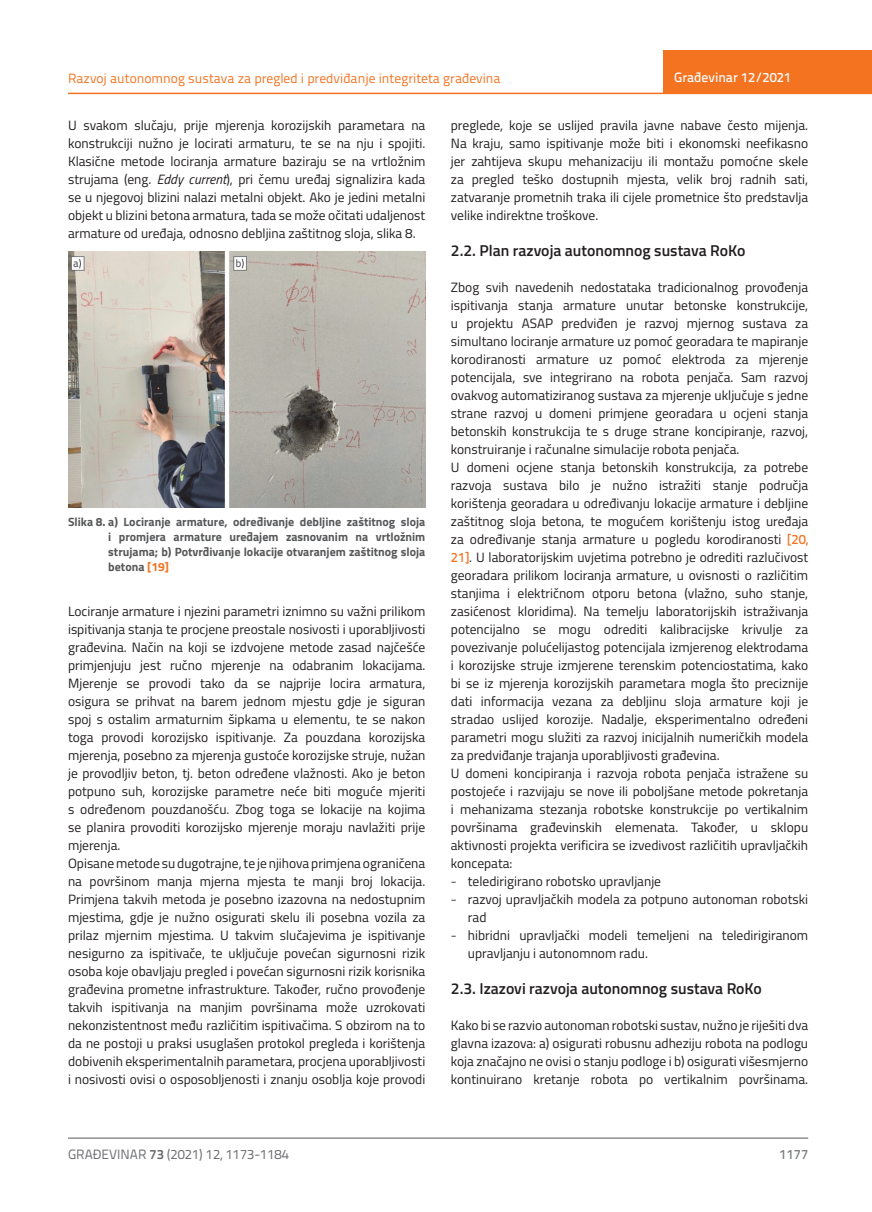
<style>
.page{position:relative;width:872px;height:1212px;background:#fff}
.page>*{position:absolute;margin:0;border:0;box-sizing:border-box;transform-origin:0 0}
.t1{font:600 15.75px "Titillium";color:#231f20}
.t2{font:13.5px/18px "Titillium";color:#231f20}
.t3{font:13.5px "Titillium Text 22 L";color:#f47321}
.t4{font:13.5px "Titillium Text 22 L";color:#6c6d70}
.t5{font:500 13.5px "Titillium Text 22 L";color:#fff}
.t6{font:500 13.5px "Titillium Text 22 L";color:#787a7d}
.t7{font:700 12px/15px "Titillium";color:#57585a;text-align:justify}
.s1{font-style:italic}
.s2{font-family:"Titillium Text 22 L";font-weight:500;color:#f47321}
.s3{font-family:"Titillium Text 22 L";font-weight:300}
.s4{color:#f47321}
.s5{font-weight:700}
</style>
<div class="page">
<hr style="left:68px;top:93px;width:804px;height:1px;background:#f47321">
<div style="left:663px;top:50px;width:209px;height:44px;background:#f47321"></div>
<hr style="left:68px;top:1138px;width:740px;height:1px;background:#57585a">
<img style="left:68px;top:251px;width:357px;height:256px">
<p class="t5" style="left:674px;top:67px;width:118px">Građevinar 12/2021</p>
<p class="t3" style="left:68px;top:68px;width:434px">Razvoj autonomnog sustava za pregled i predviđanje integriteta građevina</p>
<p class="t2" style="left:68px;top:115px;width:359px;text-align:justify">U svakom slučaju, prije mjerenja korozijskih parametara na konstrukciji nužno je locirati armaturu, te se na nju i spojiti.<br>Klasične metode lociranja armature baziraju se na vrtložnim strujama (eng. <span class="s1">Eddy current</span>), pri čemu uređaj signalizira kada se u njegovoj blizini nalazi metalni objekt. Ako je jedini metalni objekt u blizini betona armatura, tada se može očitati udaljenost armature od uređaja, odnosno debljina zaštitnog sloja, slika 8.</p>
<p class="t2" style="left:451px;top:115px;width:359px;text-align:justify">preglede, koje se uslijed pravila javne nabave često mijenja.<br>Na kraju, samo ispitivanje može biti i ekonomski neefikasno jer zahtijeva skupu mehanizaciju ili montažu pomoćne skele za pregled teško dostupnih mjesta, velik broj radnih sati, zatvaranje prometnih traka ili cijele prometnice što predstavlja velike indirektne troškove.</p>
<p class="t1" style="left:451px;top:238px;width:296px">2.2. Plan razvoja autonomnog sustava RoKo</p>
<p class="t2" style="left:451px;top:277px;width:359px">Zbog svih navedenih nedostataka tradicionalnog provođenja ispitivanja stanja armature unutar betonske konstrukcije, u projektu ASAP predviđen je razvoj mjernog sustava za simultano lociranje armature uz pomoć georadara te mapiranje korodiranosti armature uz pomoć elektroda za mjerenje potencijala, sve integrirano na robota penjača. Sam razvoj ovakvog automatiziranog sustava za mjerenje uključuje s jedne strane razvoj u domeni primjene georadara u ocjeni stanja betonskih konstrukcija te s druge strane koncipiranje, razvoj, konstruiranje i računalne simulacije robota penjača.<br>U domeni ocjene stanja betonskih konstrukcija, za potrebe razvoja sustava bilo je nužno istražiti stanje područja korištenja georadara u određivanju lokacije armature i debljine zaštitnog sloja betona, te mogućem korištenju istog uređaja za određivanje stanja armature u pogledu korodiranosti <span class="s2">[20, 21]</span>. U laboratorijskim uvjetima potrebno je odrediti razlučivost georadara prilikom lociranja armature, u ovisnosti o različitim stanjima i električnom otporu betona (vlažno, suho stanje, zasićenost kloridima). Na temelju laboratorijskih istraživanja potencijalno se mogu odrediti kalibracijske krivulje za povezivanje polućelijastog potencijala izmjerenog elektrodama i korozijske struje izmjerene terenskim potenciostatima, kako bi se iz mjerenja korozijskih parametara mogla što preciznije dati informacija vezana za debljinu sloja armature koji je stradao uslijed korozije. Nadalje, eksperimentalno određeni parametri mogu služiti za razvoj inicijalnih numeričkih modela za predviđanje trajanja uporabljivosti građevina.<br>U domeni koncipiranja i razvoja robota penjača istražene su postojeće i razvijaju se nove ili poboljšane metode pokretanja i mehanizama stezanja robotske konstrukcije po vertikalnim površinama građevinskih elemenata. Također, u sklopu aktivnosti projekta verificira se izvedivost različitih upravljačkih koncepata:</p>
<p class="t2" style="left:451px;top:872px;width:212px"><span class="s3">-</span> teledirigirano robotsko upravljanje</p>
<p class="t2" style="left:468px;top:890px;width:342px;text-indent:-17px"><span class="s3">-</span> razvoj upravljačkih modela za potpuno autonoman robotski rad</p>
<p class="t2" style="left:468px;top:926px;width:342px;text-indent:-17px"><span class="s3">-</span> hibridni upravljački modeli temeljeni na teledirigiranom upravljanju i autonomnom radu.</p>
<p class="t1" style="left:451px;top:977px;width:312px">2.3. Izazovi razvoja autonomnog sustava RoKo</p>
<p class="t2" style="left:451px;top:1016px;width:359px;text-align:justify">Kako bi se razvio autonoman robotski sustav, nužno je riješiti dva glavna izazova: a) osigurati robusnu adheziju robota na podlogu koja značajno ne ovisi o stanju podloge i b) osigurati višesmjerno kontinuirano kretanje robota po vertikalnim površinama.</p>
<p class="t7" style="left:108px;top:514px;width:318px;text-indent:-40px">Slika 8. a) Lociranje armature, određivanje debljine zaštitnog sloja i promjera armature uređajem zasnovanim na vrtložnim strujama; b) Potvrđivanje lokacije otvaranjem zaštitnog sloja betona <span class="s4">[19]</span></p>
<p class="t2" style="left:68px;top:602px;width:359px">Lociranje armature i njezini parametri iznimno su važni prilikom ispitivanja stanja te procjene preostale nosivosti i uporabljivosti građevina. Način na koji se izdvojene metode zasad najčešće primjenjuju jest ručno mjerenje na odabranim lokacijama.<br>Mjerenje se provodi tako da se najprije locira armatura, osigura se prihvat na barem jednom mjestu gdje je siguran spoj s ostalim armaturnim šipkama u elementu, te se nakon toga provodi korozijsko ispitivanje. Za pouzdana korozijska mjerenja, posebno za mjerenja gustoće korozijske struje, nužan je provodljiv beton, tj. beton određene vlažnosti. Ako je beton potpuno suh, korozijske parametre neće biti moguće mjeriti s određenom pouzdanošću. Zbog toga se lokacije na kojima se planira provoditi korozijsko mjerenje moraju navlažiti prije mjerenja.<br>Opisane metode su dugotrajne, te je njihova primjena ograničena na površinom manja mjerna mjesta te manji broj lokacija.<br>Primjena takvih metoda je posebno izazovna na nedostupnim mjestima, gdje je nužno osigurati skelu ili posebna vozila za prilaz mjernim mjestima. U takvim slučajevima je ispitivanje nesigurno za ispitivače, te uključuje povećan sigurnosni rizik osoba koje obavljaju pregled i povećan sigurnosni rizik korisnika građevina prometne infrastrukture. Također, ručno provođenje takvih ispitivanja na manjim površinama može uzrokovati nekonzistentnost među različitim ispitivačima. S obzirom na to da ne postoji u praksi usuglašen protokol pregleda i korištenja dobivenih eksperimentalnih parametara, procjena uporabljivosti i nosivosti ovisi o osposobljenosti i znanju osoblja koje provodi</p>
<p class="t4" style="left:68px;top:1144px;width:222px">GRAĐEVINAR <span class="s5">73</span> (2021) 12, 1173-1184</p>
<p class="t6" style="left:779px;top:1144px;width:30px">1177</p>
</div>
